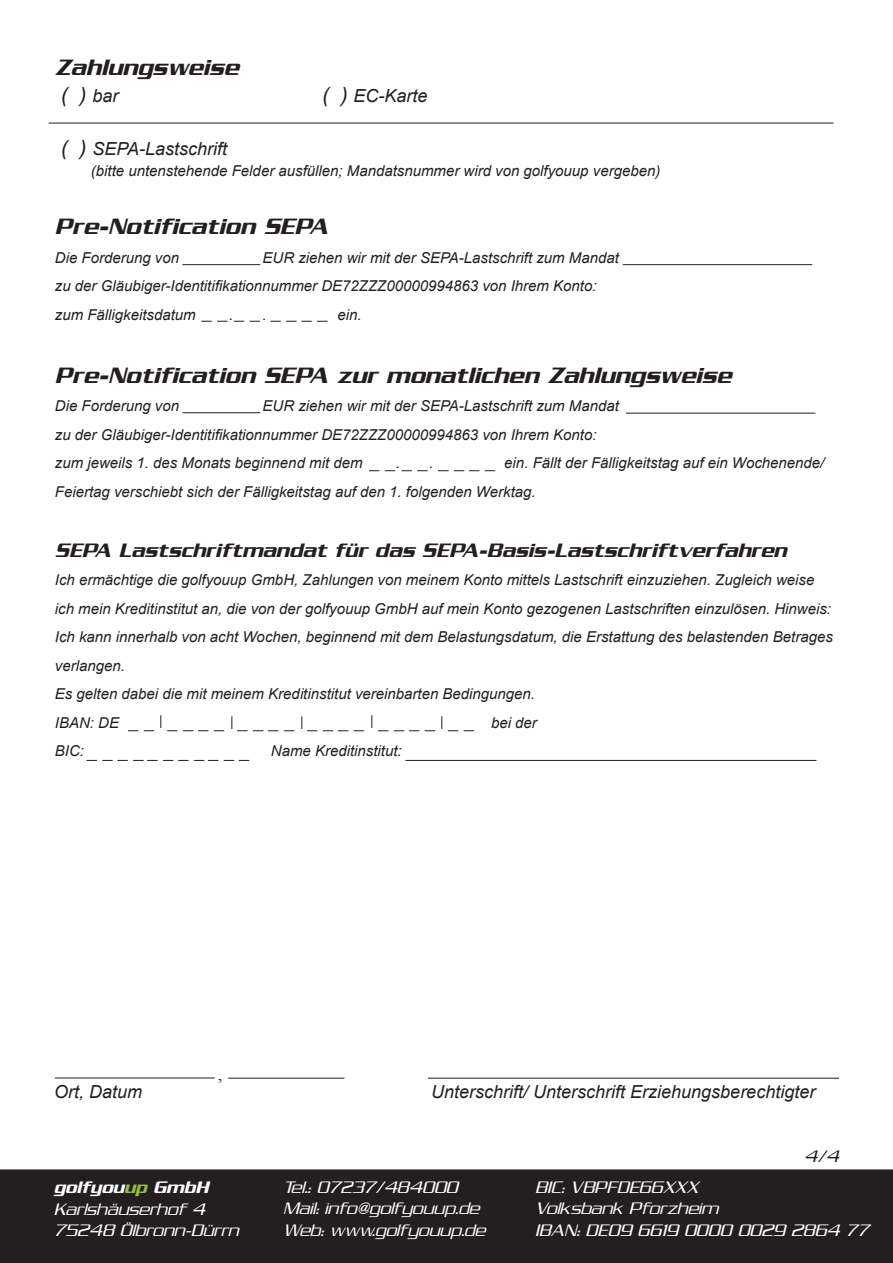
<style>
.page{position:relative;width:893px;height:1263px;background:#fff}
.page>*{position:absolute;margin:0;border:0;box-sizing:border-box;transform-origin:0 0}
.t1{font:24px "Serpentine Sans ICG Oblique";color:#231f20}
.t2{font:21px "Serpentine Sans ICG Oblique";color:#231f20}
.t3{font:italic 18px/21.6px "Serpentine Sans ICG Light";color:#fff}
.t4{font:italic 18px "Arial";color:#231f20}
.t5{font:italic 18px "Serpentine Sans ICG Light";color:#231f20}
.t6{font:18px "Times New Roman";color:#231f20}
.t7{font:italic 15px/28.5px "Arial";color:#231f20}
.s1{font-size:21px}
.s2{font-family:"Serpentine Sans ICG Oblique";font-style:normal}
.s3{font-family:"Serpentine Sans ICG Oblique";font-style:normal;color:#98bb43}
</style>
<div class="page">
<div style="left:0;top:1169px;width:893px;height:94px;background:#231f20"></div>
<hr style="left:428px;top:1078px;width:411px;height:1px;background:#231f20">
<hr style="left:228px;top:1078px;width:116px;height:1px;background:#231f20">
<hr style="left:55px;top:1078px;width:160px;height:1px;background:#231f20">
<hr style="left:182px;top:264px;width:78px;height:1px;background:#231f20">
<hr style="left:623px;top:264px;width:189px;height:1px;background:#231f20">
<hr style="left:405px;top:760px;width:411px;height:1px;background:#231f20">
<svg style="left:167px;top:730px;width:41px;height:1px"></svg>
<svg style="left:323px;top:730px;width:25px;height:1px"></svg>
<svg style="left:394px;top:730px;width:25px;height:1px"></svg>
<svg style="left:160px;top:715px;width:1px;height:13px"></svg>
<svg style="left:231px;top:716px;width:63px;height:15px"></svg>
<svg style="left:301px;top:716px;width:16px;height:15px"></svg>
<svg style="left:371px;top:715px;width:1px;height:13px"></svg>
<svg style="left:441px;top:716px;width:1px;height:13px"></svg>
<svg style="left:86px;top:760px;width:132px;height:1px"></svg>
<svg style="left:224px;top:760px;width:25px;height:1px"></svg>
<svg style="left:201px;top:321px;width:27px;height:1px"></svg>
<svg style="left:270px;top:321px;width:58px;height:1px"></svg>
<hr style="left:49px;top:123px;width:784px;height:1px;background:#231f20">
<svg style="left:401px;top:470px;width:27px;height:1px"></svg>
<svg style="left:454px;top:470px;width:25px;height:1px"></svg>
<hr style="left:626px;top:413px;width:189px;height:1px;background:#231f20">
<hr style="left:182px;top:412px;width:78px;height:1px;background:#231f20">
<p class="t1" style="left:55px;top:54px;width:186px">Zahlungsweise</p>
<p class="t4" style="left:61px;top:85px;width:59px"><span class="s1">( )</span> bar</p>
<p class="t4" style="left:322px;top:85px;width:107px"><span class="s1">( )</span> EC-Karte</p>
<p class="t4" style="left:61px;top:137px;width:168px"><span class="s1">( )</span> SEPA-Lastschrift</p>
<p class="t7" style="left:91px;top:157px;width:571px">(bitte untenstehende Felder ausfüllen; Mandatsnummer wird von golfyouup vergeben)</p>
<p class="t1" style="left:55px;top:213px;width:275px">Pre-Notification SEPA</p>
<p class="t7" style="left:55px;top:243px;width:126px">Die Forderung von</p>
<p class="t7" style="left:55px;top:243px;width:566px;text-indent:208px">EUR ziehen wir mit der SEPA-Lastschrift zum Mandat zu der Gläubiger-Identitifikationnummer DE72ZZZ00000994863 von Ihrem Konto:</p>
<p class="t7" style="left:55px;top:300px;width:142px">zum Fälligkeitsdatum</p>
<p class="t7" style="left:229px;top:300px;width:6px">.</p>
<p class="t7" style="left:262px;top:300px;width:6px">.</p>
<p class="t7" style="left:337px;top:300px;width:26px">ein.</p>
<p class="t1" style="left:55px;top:362px;width:678px">Pre-Notification SEPA zur monatlichen Zahlungsweise</p>
<p class="t7" style="left:55px;top:392px;width:126px">Die Forderung von</p>
<p class="t7" style="left:55px;top:392px;width:566px;text-indent:208px">EUR ziehen wir mit der SEPA-Lastschrift zum Mandat zu der Gläubiger-Identitifikationnummer DE72ZZZ00000994863 von Ihrem Konto: zum jeweils 1. des Monats beginnend mit dem</p>
<p class="t7" style="left:55px;top:449px;width:771px;text-indent:449px">ein. Fällt der Fälligkeitstag auf ein Wochenende/<br>Feiertag verschiebt sich der Fälligkeitstag auf den 1. folgenden Werktag.</p>
<p class="t7" style="left:396px;top:449px;width:6px">.</p>
<p class="t7" style="left:429px;top:449px;width:6px">.</p>
<p class="t2" style="left:55px;top:538px;width:733px">SEPA Lastschriftmandat für das SEPA-Basis-Lastschriftverfahren</p>
<p class="t7" style="left:55px;top:566px;width:779px">Ich ermächtige die golfyouup GmbH, Zahlungen von meinem Konto mittels Lastschrift einzuziehen. Zugleich weise ich mein Kreditinstitut an, die von der golfyouup GmbH auf mein Konto gezogenen Lastschriften einzulösen. Hinweis:<br>Ich kann innerhalb von acht Wochen, beginnend mit dem Belastungsdatum, die Erstattung des belastenden Betrages verlangen.<br>Es gelten dabei die mit meinem Kreditinstitut vereinbarten Bedingungen.</p>
<p class="t7" style="left:55px;top:708px;width:66px">IBAN: DE</p>
<p class="t7" style="left:491px;top:708px;width:47px">bei der</p>
<p class="t7" style="left:55px;top:737px;width:31px">BIC:</p>
<p class="t7" style="left:271px;top:737px;width:132px">Name Kreditinstitut:</p>
<p class="t6" style="left:218px;top:1062px;width:6px">,</p>
<p class="t4" style="left:54px;top:1079px;width:90px">Ort, Datum</p>
<p class="t4" style="left:431px;top:1079px;width:386px">Unterschrift/ Unterschrift Erziehungsberechtigter</p>
<p class="t3" style="left:54px;top:1176px;width:156px"><span class="s2">golfyou</span><span class="s3">up</span> <span class="s2">GmbH<br></span>Karlshäuserhof 4</p>
<p class="t3" style="left:54px;top:1219px;width:187px">75248 Ölbronn-Dürrn</p>
<p class="t3" style="left:283px;top:1176px;width:176px">Tel.: 07237/484000</p>
<p class="t3" style="left:283px;top:1197px;width:198px">Mail: info@golfyouup.de</p>
<p class="t3" style="left:283px;top:1219px;width:204px">Web: www.golfyouup.de</p>
<p class="t5" style="left:804px;top:1147px;width:36px">4/4</p>
<p class="t3" style="left:535px;top:1176px;width:165px">BIC: VBPFDE66XXX</p>
<p class="t3" style="left:535px;top:1197px;width:185px">Volksbank Pforzheim</p>
<p class="t3" style="left:535px;top:1219px;width:335px">IBAN: DE09 6619 0000 0029 2864 77</p>
</div>
